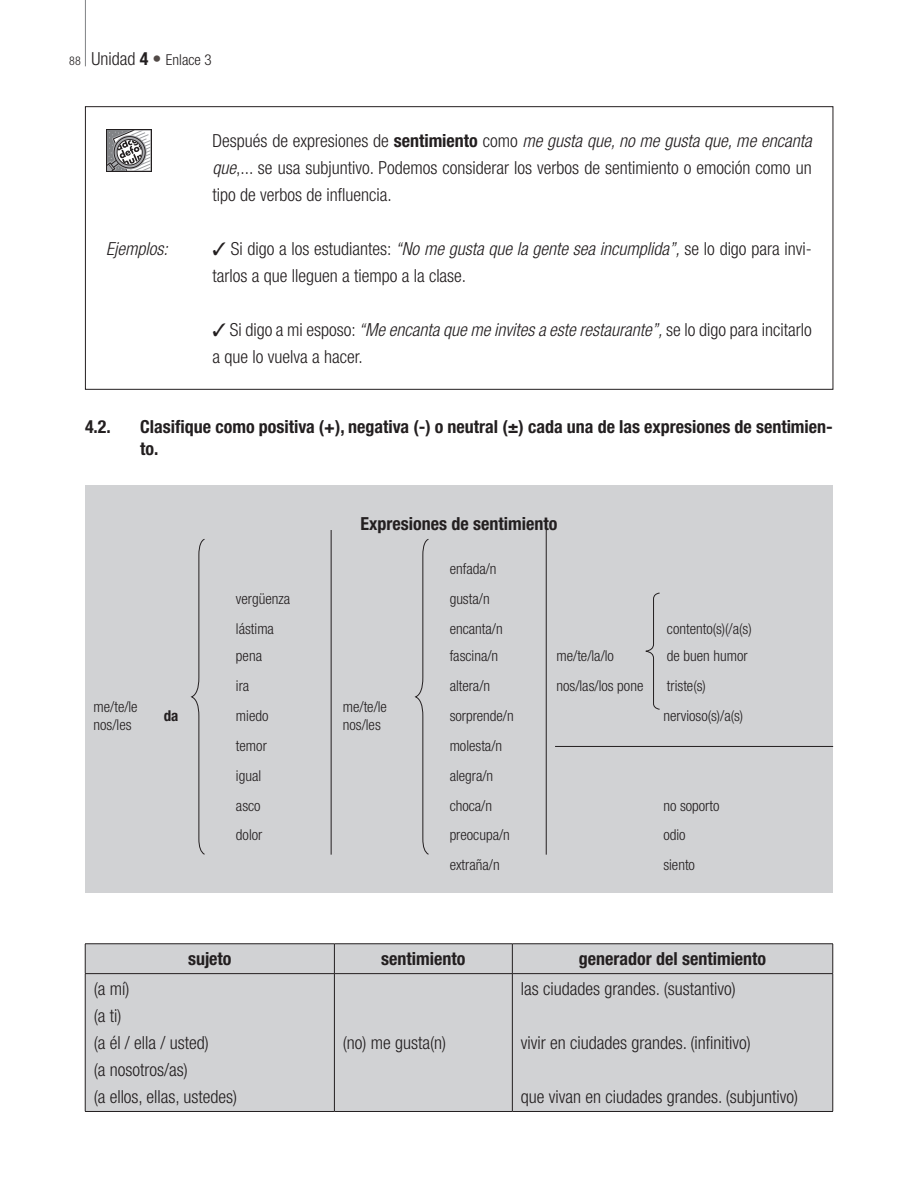
<style>
.page{position:relative;width:918px;height:1188px;background:#fff}
.page>*{position:absolute;margin:0;border:0;box-sizing:border-box;transform-origin:0 0}
.t1{font:300 condensed 18px/27px "Helvetica Neue LT Std";color:#231f20}
.t2{font:700 condensed 18px/21.6px "Helvetica Neue LT Std";color:#231f20}
.t3{font:italic 300 condensed 18px "Helvetica Neue LT Std";color:#231f20}
.t4{font:300 condensed 15px/18px "Helvetica Neue LT Std";color:#231f20}
.t5{font:700 condensed 15px "Helvetica Neue LT Std";color:#231f20}
.s1{font-size:12px}
.s2{font-size:18px}
.s3{font-weight:700;font-size:18px}
.s4{font-weight:700;font-size:18px;color:#524a47}
.s5{font-weight:700}
.s6{font-style:italic}
</style>
<div class="page">
<hr style="left:85px;top:0;width:1px;height:66px;background:#808285">
<div style="left:85px;top:486px;width:748px;height:407px;background:#d1d2d4"></div>
<div style="left:106px;top:129px;width:46px;height:43px;background:#231f20"></div>
<svg style="left:107px;top:130px;width:44px;height:41px"></svg>
<div style="left:86px;top:945px;width:747px;height:166px;background:#d1d2d4"></div>
<hr style="left:85px;top:944px;width:249px;height:1px;background:#231f20">
<svg style="left:85px;top:944px;width:1px;height:29px"></svg>
<hr style="left:334px;top:944px;width:178px;height:1px;background:#231f20">
<svg style="left:334px;top:944px;width:1px;height:29px"></svg>
<hr style="left:512px;top:944px;width:321px;height:1px;background:#231f20">
<svg style="left:512px;top:944px;width:1px;height:29px"></svg>
<svg style="left:833px;top:944px;width:1px;height:29px"></svg>
<hr style="left:85px;top:973px;width:249px;height:1px;background:#231f20">
<hr style="left:85px;top:974px;width:1px;height:137px;background:#231f20">
<hr style="left:334px;top:973px;width:178px;height:1px;background:#231f20">
<hr style="left:334px;top:974px;width:1px;height:137px;background:#231f20">
<hr style="left:512px;top:973px;width:321px;height:1px;background:#231f20">
<hr style="left:512px;top:974px;width:1px;height:137px;background:#231f20">
<hr style="left:833px;top:974px;width:1px;height:137px;background:#231f20">
<hr style="left:85px;top:1111px;width:249px;height:1px;background:#231f20">
<hr style="left:334px;top:1111px;width:178px;height:1px;background:#231f20">
<hr style="left:512px;top:1111px;width:321px;height:1px;background:#231f20">
<hr style="left:331px;top:530px;width:1px;height:325px;background:#231f20">
<hr style="left:546px;top:530px;width:1px;height:325px;background:#231f20">
<svg style="left:190px;top:539px;width:15px;height:316px"></svg>
<svg style="left:414px;top:539px;width:15px;height:316px"></svg>
<svg style="left:645px;top:592px;width:15px;height:118px"></svg>
<hr style="left:555px;top:746px;width:278px;height:1px;background:#231f20">
<p class="t4" style="left:69px;top:51px;width:144px"><span class="s1">88</span> <span class="s2">Unidad</span> <span class="s3">4</span> <span class="s4">•</span> Enlace 3</p>
<p class="t1" style="left:213px;top:127px;width:601px;text-align:justify">Después de expresiones de <span class="s5">sentimiento</span> como <span class="s6">me gusta que, no me gusta que, me encanta que</span>,... se usa subjuntivo. Podemos considerar los verbos de sentimiento o emoción como un tipo de verbos de influencia.</p>
<p class="t3" style="left:106px;top:238px;width:63px">Ejemplos:</p>
<p class="t1" style="left:213px;top:235px;width:601px">✓ Si digo a los estudiantes: <span class="s6">“No me gusta que la gente sea incumplida”,</span> se lo digo para invi&shy;tarlos a que lleguen a tiempo a la clase.</p>
<p class="t1" style="left:213px;top:316px;width:601px">✓ Si digo a mi esposo: <span class="s6">“Me encanta que me invites a este restaurante”,</span> se lo digo para incitarlo a que lo vuelva a hacer.</p>
<p class="t2" style="left:85px;top:416px;width:41px">4.2. C</p>
<p class="t2" style="left:140px;top:416px;width:694px;text-indent:10px">lasifique como positiva (+), negativa (-) o neutral (±) cada una de las expresiones de sentimien&shy;to.</p>
<p class="t2" style="left:361px;top:513px;width:198px">Expresiones de sentimiento</p>
<p class="t4" style="left:450px;top:559px;width:48px">enfada/n</p>
<p class="t4" style="left:236px;top:589px;width:56px">vergüenza</p>
<p class="t4" style="left:450px;top:589px;width:41px">gusta/n</p>
<p class="t4" style="left:236px;top:619px;width:40px">lástima</p>
<p class="t4" style="left:450px;top:619px;width:55px">encanta/n</p>
<p class="t4" style="left:667px;top:619px;width:86px">contento(s)(/a(s)</p>
<p class="t4" style="left:236px;top:647px;width:28px">pena</p>
<p class="t4" style="left:450px;top:647px;width:50px">fascina/n</p>
<p class="t4" style="left:557px;top:647px;width:59px">me/te/la/lo</p>
<p class="t4" style="left:667px;top:647px;width:82px">de buen humor</p>
<p class="t4" style="left:236px;top:677px;width:15px">ira</p>
<p class="t4" style="left:450px;top:677px;width:42px">altera/n</p>
<p class="t4" style="left:557px;top:677px;width:88px">nos/las/los pone</p>
<p class="t4" style="left:667px;top:677px;width:40px">triste(s)</p>
<p class="t4" style="left:236px;top:707px;width:34px">miedo</p>
<p class="t4" style="left:450px;top:707px;width:66px">sorprende/n</p>
<p class="t4" style="left:663px;top:707px;width:81px">nervioso(s)/a(s)</p>
<p class="t4" style="left:236px;top:736px;width:32px">temor</p>
<p class="t4" style="left:450px;top:736px;width:54px">molesta/n</p>
<p class="t4" style="left:236px;top:766px;width:27px">igual</p>
<p class="t4" style="left:450px;top:766px;width:45px">alegra/n</p>
<p class="t4" style="left:236px;top:796px;width:26px">asco</p>
<p class="t4" style="left:450px;top:796px;width:44px">choca/n</p>
<p class="t4" style="left:663px;top:796px;width:58px">no soporto</p>
<p class="t4" style="left:236px;top:826px;width:28px">dolor</p>
<p class="t4" style="left:450px;top:826px;width:62px">preocupa/n</p>
<p class="t4" style="left:663px;top:826px;width:24px">odio</p>
<p class="t4" style="left:450px;top:856px;width:51px">extraña/n</p>
<p class="t4" style="left:663px;top:856px;width:33px">siento</p>
<p class="t4" style="left:94px;top:698px;width:46px">me/te/le nos/les</p>
<p class="t5" style="left:164px;top:707px;width:16px">da</p>
<p class="t4" style="left:343px;top:698px;width:46px">me/te/le nos/les</p>
<p class="t2" style="left:188px;top:948px;width:45px">sujeto</p>
<p class="t2" style="left:381px;top:948px;width:86px">sentimiento</p>
<p class="t2" style="left:579px;top:948px;width:189px">generador del sentimiento</p>
<p class="t1" style="left:94px;top:975px;width:145px">(a mí)<br>(a ti)<br>(a él / ella / usted)<br>(a nosotros/as)<br>(a ellos, ellas, ustedes)</p>
<p class="t1" style="left:521px;top:975px;width:216px">las ciudades grandes. (sustantivo)</p>
<p class="t1" style="left:521px;top:1029px;width:232px">vivir en ciudades grandes. (infinitivo)</p>
<p class="t1" style="left:521px;top:1083px;width:279px">que vivan en ciudades grandes. (subjuntivo)</p>
<p class="t1" style="left:343px;top:1029px;width:105px">(no) me gusta(n)</p>
</div>
